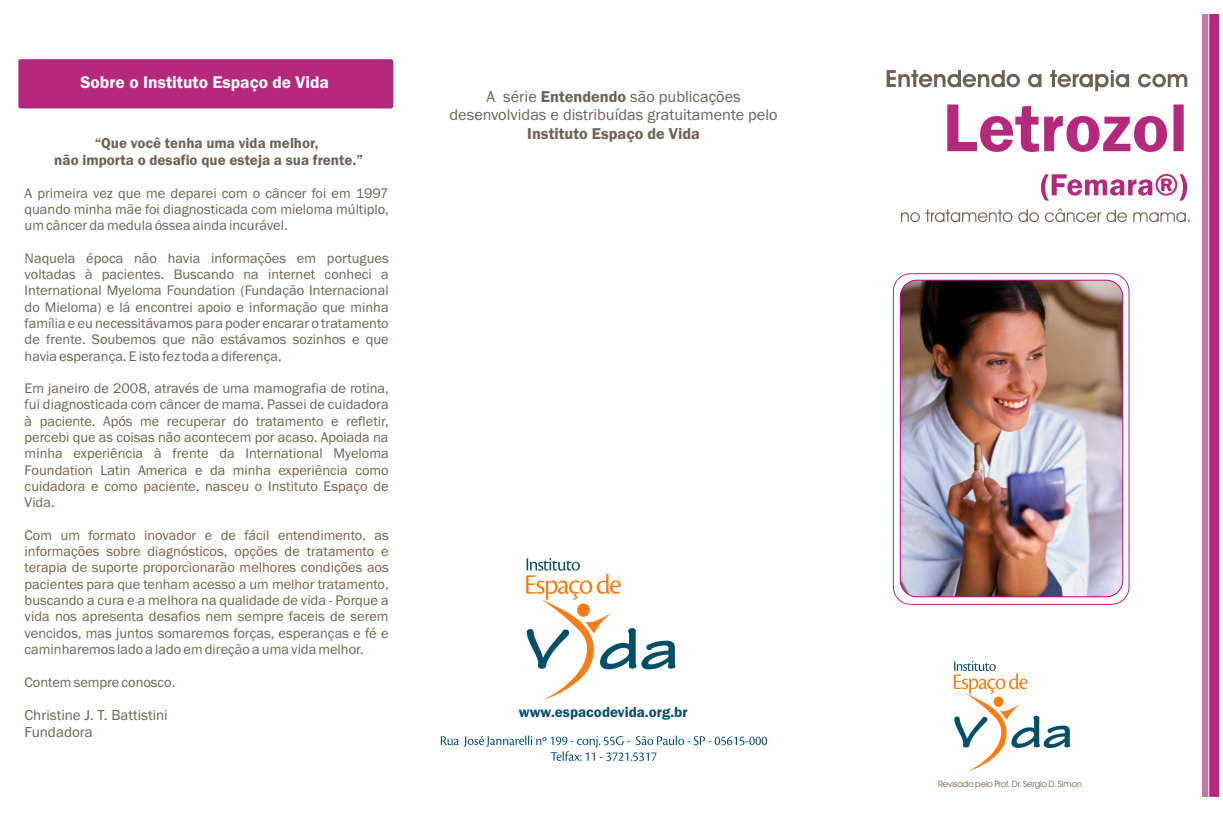
<style>
.page{position:relative;width:1223px;height:815px;background:#fff}
.page>*{position:absolute;margin:0;border:0;box-sizing:border-box;transform-origin:0 0}
.t1{font:17.5px "Franklin Gothic Demi";color:#fff}
.t2{font:16.25px/18.4px "Franklin Gothic";color:#6e6152;text-align:center}
.t3{font:16.25px "Franklin Gothic Demi";color:#6e6152}
.t4{font:15px/17px "Franklin Gothic Demi";color:#6e6152;text-align:center}
.t5{font:15px/17px "Franklin Gothic";color:#6e6152}
.t6{font:15px "Franklin Gothic Demi";color:#004d70}
.t7{font:14.38px/16.2px "Franklin Gothic";color:#6e6152;text-align:justify}
.t8{font:8.75px "Avant Garde Bk BT";color:#6e6152}
.s1{font-family:"Franklin Gothic Demi"}
</style>
<div class="page">
<svg style="left:953px;top:661px;width:117px;height:111px"></svg>
<svg style="left:526px;top:558px;width:149px;height:142px"></svg>
<svg style="left:1201px;top:14px;width:18px;height:783px"></svg>
<svg style="left:441px;top:736px;width:326px;height:25px"></svg>
<div style="left:18px;top:59px;width:375px;height:49px;background:#b5297d;border-radius:2px"></div>
<img style="left:900px;top:280px;width:222px;height:317px;border-radius:17px">
<div style="left:900px;top:280px;width:223px;height:317px;border:1px solid #b50094;border-radius:17px"></div>
<div style="left:893px;top:273px;width:236px;height:332px;border:1px solid #b5297d;border-radius:17px"></div>
<svg style="left:947px;top:105px;width:240px;height:96px"></svg>
<svg style="left:901px;top:208px;width:288px;height:14px"></svg>
<svg style="left:886px;top:70px;width:301px;height:21px"></svg>
<p class="t1" style="left:80px;top:76px;width:250px">Sobre o Instituto Espaço de Vida</p>
<p class="t2" style="left:449px;top:89px;width:329px">A série <span class="s1">Entendendo</span> são publicações desenvolvidas e distribuídas gratuitamente pelo</p>
<p class="t3" style="left:527px;top:128px;width:174px">Instituto Espaço de Vida</p>
<p class="t4" style="left:54px;top:136px;width:310px">“Que você tenha uma vida melhor,<br>não importa o desafio que esteja a sua frente.”</p>
<p class="t7" style="left:25px;top:186px;width:365px">A primeira vez que me deparei com o câncer foi em 1997 quando minha mãe foi diagnosticada com mieloma múltiplo, um câncer da medula óssea ainda incurável.</p>
<p class="t7" style="left:25px;top:251px;width:365px">Naquela época não havia informações em portugues voltadas à pacientes. Buscando na internet conheci a International Myeloma Foundation (Fundação Internacional do Mieloma) e lá encontrei apoio e informação que minha família e eu necessitávamos para poder encarar o tratamento de frente. Soubemos que não estávamos sozinhos e que havia esperança. E isto fez toda a diferença.</p>
<p class="t7" style="left:25px;top:381px;width:365px">Em janeiro de 2008, através de uma mamografia de rotina, fui diagnosticada com câncer de mama. Passei de cuidadora à paciente. Após me recuperar do tratamento e refletir, percebi que as coisas não acontecem por acaso. Apoiada na minha experiência à frente da International Myeloma Foundation Latin America e da minha experiência como cuidadora e como paciente, nasceu o Instituto Espaço de Vida.</p>
<p class="t7" style="left:25px;top:528px;width:366px">Com um formato inovador e de fácil entendimento, as informações sobre diagnósticos, opções de tratamento e terapia de suporte proporcionarão melhores condições aos pacientes para que tenham acesso a um melhor tratamento, buscando a cura e a melhora na qualidade de vida - Porque a vida nos apresenta desafios nem sempre faceis de serem vencidos, mas juntos somaremos forças, esperanças e fé e caminharemos lado a lado em direção a uma vida melhor.</p>
<p class="t7" style="left:25px;top:675px;width:152px">Contem sempre conosco.</p>
<p class="t5" style="left:25px;top:707px;width:145px">Christine J. T. Battistini<br>Fundadora</p>
<p class="t6" style="left:519px;top:706px;width:170px">www.espacodevida.org.br</p>
<p class="t8" style="left:938px;top:781px;width:145px">Revisado pelo Prof. Dr. Sergio D. Simon</p>
</div>
